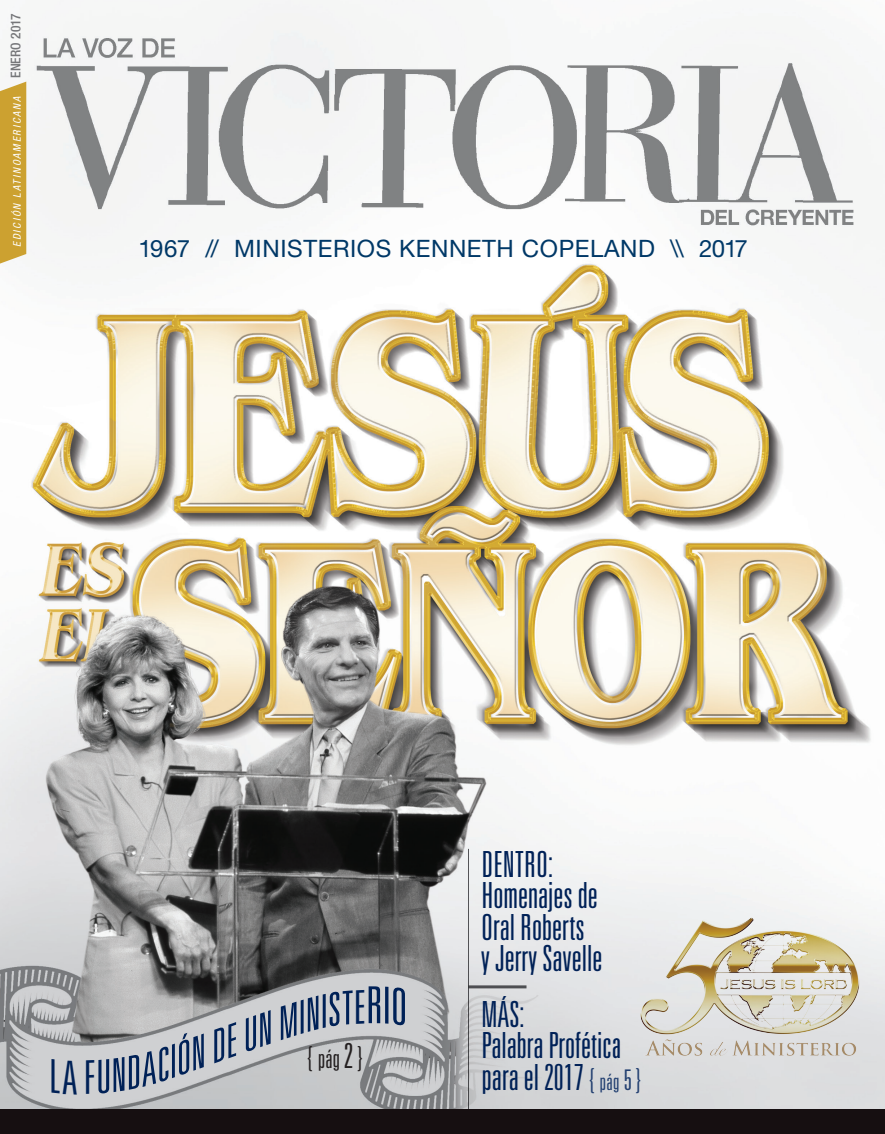
<style>
.page{position:relative;width:885px;height:1134px;background:#fff}
.page>*{position:absolute;margin:0;border:0;box-sizing:border-box;transform-origin:0 0}
.t1{font:300 ultra-condensed 51px "Univers LT Std";color:#002157}
.t2{font:300 ultra-condensed 36px/31.5px "Univers LT Std";color:#002157}
.t3{font:300 ultra-condensed 25.5px "Univers LT Std";color:#231f20}
.t4{font:24px "Helvetica Neue LT Std";letter-spacing:.025em;color:#003867}
.t5{font:500 condensed 13.5px "Helvetica Neue LT Std";color:#757679}
.t6{font:italic condensed 10.5px "Helvetica Neue LT Std";color:#fff}
.s1{font-size:30px}
.s2{font-size:34.5px}
.s3{font-size:30px;color:#234071}
.s4{font-size:22.5px;color:#234071}
.s5{font-size:28.5px;color:#234071}
</style>
<div class="page">
<img style="left:0;top:0;width:884px;height:1109px">
<hr style="left:468px;top:849px;width:1px;height:285px;background:#5a5a5d">
<hr style="left:468px;top:985px;width:58px;height:3px;background:#5a5a5d">
<img style="left:616px;top:878px;width:268px;height:184px">
<div style="left:0;top:1109px;width:884px;height:25px;background:#160f11"></div>
<svg style="left:0;top:82px;width:26px;height:187px"></svg>
<svg style="left:51px;top:1059px;width:26px;height:35px"></svg>
<svg style="left:86px;top:1032px;width:118px;height:62px"></svg>
<svg style="left:214px;top:1022px;width:22px;height:41px"></svg>
<svg style="left:246px;top:1010px;width:24px;height:42px"></svg>
<div style="left:281px;top:990px;width:83px;height:50px;background:#cfd0d2"></div>
<svg style="left:385px;top:987px;width:20px;height:39px"></svg>
<p class="t5" style="left:8px;top:78px;width:66px;rotate:-90deg">ENERO 2017</p>
<p class="t6" style="left:11px;top:247px;width:152px;rotate:-90deg">EDICIÓN LATINOAMERICANA</p>
<p class="t4" style="left:138px;top:234px;width:610px">1967 // MINISTERIOS KENNETH COPELAND \\ 2017</p>
<h1 class="t1" style="left:366px;top:979px;width:18px">R</h1>
<p class="t3" style="left:307px;top:1046px;width:56px"><span class="s1">{</span> pág<span class="s2">2</span><span class="s1">}</span></p>
<p class="t2" style="left:480px;top:848px;width:123px">DENTRO:<br>Homenajes de<br>Oral Roberts y Jerry Savelle</p>
<p class="t2" style="left:481px;top:998px;width:142px">MÁS:<br>Palabra Profética</p>
<p class="t2" style="left:482px;top:1061px;width:160px">para el 2017 <span class="s3">{</span> <span class="s4">pág</span> <span class="s5">5</span> <span class="s3">}</span></p>
</div>
